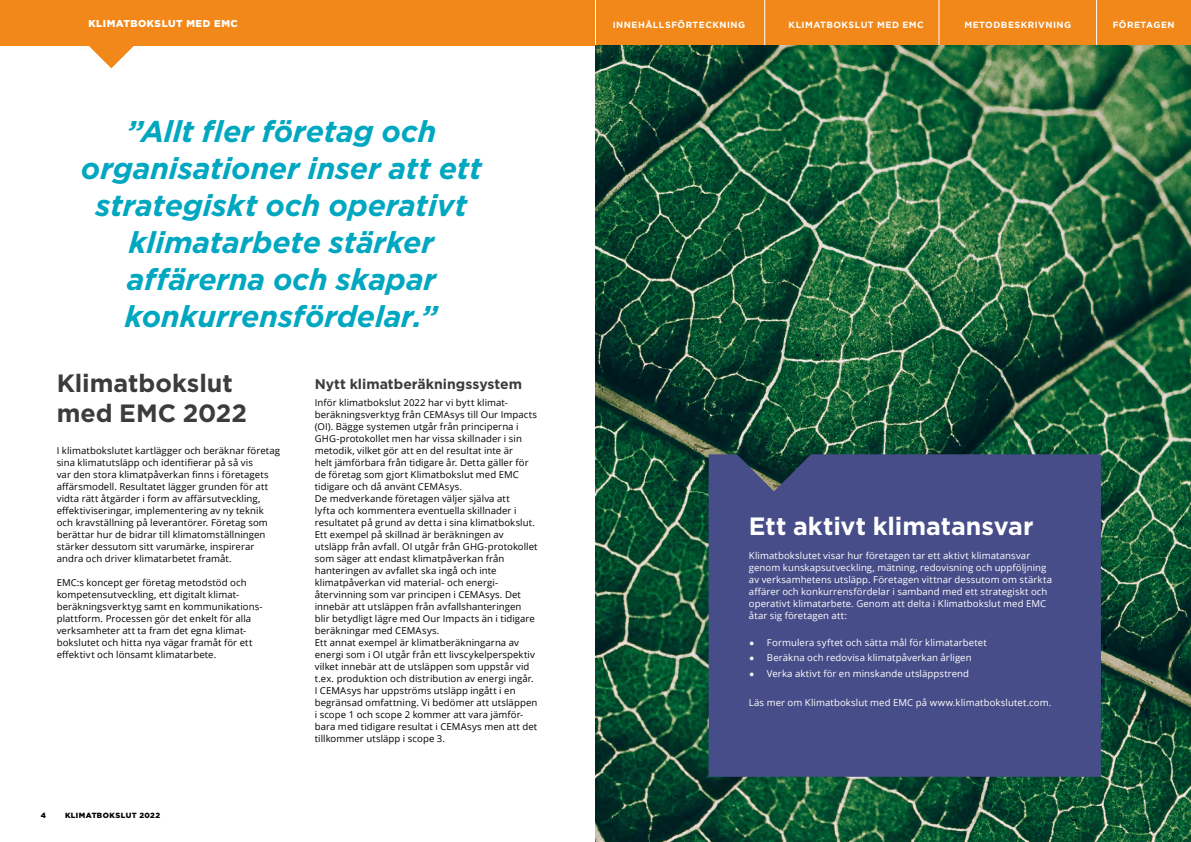
<style>
.page{position:relative;width:1191px;height:842px;background:#fff}
.page>*{position:absolute;margin:0;border:0;box-sizing:border-box;transform-origin:0 0}
.Citat{font:italic 700 30px/37px "Gotham";letter-spacing:-.005em;color:#00a7c0;text-align:center}
.Rubrik_H2_-_invisibl{font:700 25px/30px "Gotham";letter-spacing:-.005em;color:#3c3c3b}
.Rubrik_H2_-_invisibl-2{font:700 25px "Gotham";color:#fff}
.Rubrik_H3{font:700 14px "Gotham";color:#3c3c3b}
.Rubrik_Header_EMC{font:900 10px "Gotham";letter-spacing:.05em;color:#fff}
.Bröd{font:9.5px/12px "Open Sans";letter-spacing:.01em;color:#000}
.Bröd-2{font:9.5px/12px "Open Sans";letter-spacing:.01em;color:#fff}
.t1{font:700 9px "Gotham";letter-spacing:.055em;color:#fff}
.t2{font:900 7.5px "Gotham";letter-spacing:.055em;color:#000}
.s1{font-size:15.2px}
</style>
<div class="page">
<svg style="left:88px;top:45px;width:46px;height:23px"></svg>
<div style="left:0;top:0;width:1191px;height:45px;background:#f18819"></div>
<hr style="left:595px;top:0;width:1px;height:52px;background:#fff">
<hr style="left:764px;top:0;width:1px;height:52px;background:#fff">
<hr style="left:938px;top:0;width:1px;height:52px;background:#fff">
<hr style="left:1096px;top:0;width:1px;height:52px;background:#fff">
<img style="left:595px;top:45px;width:596px;height:797px">
<div style="left:708px;top:454px;width:393px;height:323px;background:#474d88"></div>
<h1 class="Rubrik_Header_EMC" style="left:88px;top:16px;width:151px">KLIMATBOKSLUT MED EMC</h1>
<p class="t1" style="left:613px;top:19px;width:134px">INNEHÅLLSFÖRTECKNING</p>
<p class="t1" style="left:788px;top:19px;width:137px">KLIMATBOKSLUT MED EMC</p>
<p class="t1" style="left:964px;top:19px;width:108px">METODBESKRIVNING</p>
<p class="t1" style="left:1112px;top:19px;width:63px">FÖRETAGEN</p>
<p class="Citat" style="left:81px;top:112px;width:402px">”Allt fler företag och organisationer inser att ett strategiskt och operativt klimatarbete stärker affärerna och skapar konkurrensfördelar.”</p>
<p class="Rubrik_H2_-_invisibl" style="left:57px;top:368px;width:192px">Klimatbokslut med EMC 2022</p>
<p class="Bröd" style="left:57px;top:444px;width:225px">I klimatbokslutet kartlägger och beräknar företag sina klimatutsläpp och identifierar på så vis<br>var den stora klimatpåverkan finns i företagets affärsmodell. Resultatet lägger grunden för att vidta rätt åtgärder i form av affärsutveckling, effektiviseringar, implementering av ny teknik och kravställning på leverantörer. Företag som berättar hur de bidrar till klimatomställningen stärker dessutom sitt varumärke, inspirerar andra och driver klimatarbetet framåt.</p>
<p class="Bröd" style="left:57px;top:576px;width:207px">EMC:s koncept ger företag metodstöd och kompetensutveckling, ett digitalt klimat&shy;beräkningsverktyg samt en kommunikations&shy;plattform. Processen gör det enkelt för alla verksamheter att ta fram det egna klimat&shy;bokslutet och hitta nya vägar framåt för ett effektivt och lönsamt klimatarbete.</p>
<p class="t2" style="left:41px;top:810px;width:7px">4</p>
<p class="t2" style="left:65px;top:810px;width:97px">KLIMATBOKSLUT 2022</p>
<p class="Rubrik_H3" style="left:315px;top:376px;width:209px">Nytt klimatberäkningssystem</p>
<p class="Bröd" style="left:315px;top:396px;width:224px">Inför klimatbokslut 2022 har vi bytt klimat&shy;beräkningsverktyg från CEMAsys till Our Impacts (OI). Bägge systemen utgår från principerna i GHG-protokollet men har vissa skillnader i sin metodik, vilket gör att en del resultat inte är<br>helt jämförbara från tidigare år. Detta gäller för de företag som gjort Klimatbokslut med EMC tidigare och då använt CEMAsys.<br>De medverkande företagen väljer själva att<br>lyfta och kommentera eventuella skillnader i resultatet på grund av detta i sina klimatbokslut.</p>
<p class="Bröd" style="left:315px;top:528px;width:224px">Ett exempel på skillnad är beräkningen av utsläpp från avfall. OI utgår från GHG--protokollet som säger att endast klimatpåverkan från hanteringen av avfallet ska ingå och inte klimatpåverkan vid material- och energi--- återvinning som var principen i CEMAsys. Det innebär att utsläppen från avfallshanteringen blir betydligt lägre med Our Impacts än i tidigare beräkningar med CEMAsys.</p>
<p class="Bröd" style="left:315px;top:636px;width:224px">Ett annat exempel är klimatberäkningarna av energi som i OI utgår från ett livscykelperspektiv vilket innebär att de utsläppen som uppstår vid t.ex. produktion och distribution av energi ingår.<br>I CEMAsys har uppströms utsläpp ingått i en begränsad omfattning. Vi bedömer att utsläppen i scope 1 och scope 2 kommer att vara jämför&shy;bara med tidigare resultat i CEMAsys men att det tillkommer utsläpp i scope 3.</p>
<p class="Rubrik_H2_-_invisibl-2" style="left:749px;top:512px;width:286px">Ett aktivt klimatansvar</p>
<p class="Bröd-2" style="left:749px;top:549px;width:304px">Klimatbokslutet visar hur företagen tar ett aktivt klimatansvar genom kunskapsutveckling, mätning, redovisning och uppföljning av verksamhetens utsläpp. Företagen vittnar dessutom om stärkta affärer och konkurrensfördelar i samband med ett strategiskt och operativt klimatarbete. Genom att delta i Klimatbokslut med EMC åtar sig företagen att:</p>
<p class="Bröd-2" style="left:749px;top:636px;width:239px"><span class="s1">•</span> Formulera syftet och sätta mål för klimatarbetet</p>
<p class="Bröd-2" style="left:749px;top:651px;width:224px"><span class="s1">•</span> Beräkna och redovisa klimatpåverkan årligen</p>
<p class="Bröd-2" style="left:749px;top:667px;width:222px"><span class="s1">•</span> Verka aktivt för en minskande utsläppstrend</p>
<p class="Bröd-2" style="left:749px;top:696px;width:304px">Läs mer om Klimatbokslut med EMC på www.klimatbokslutet.com.</p>
</div>
